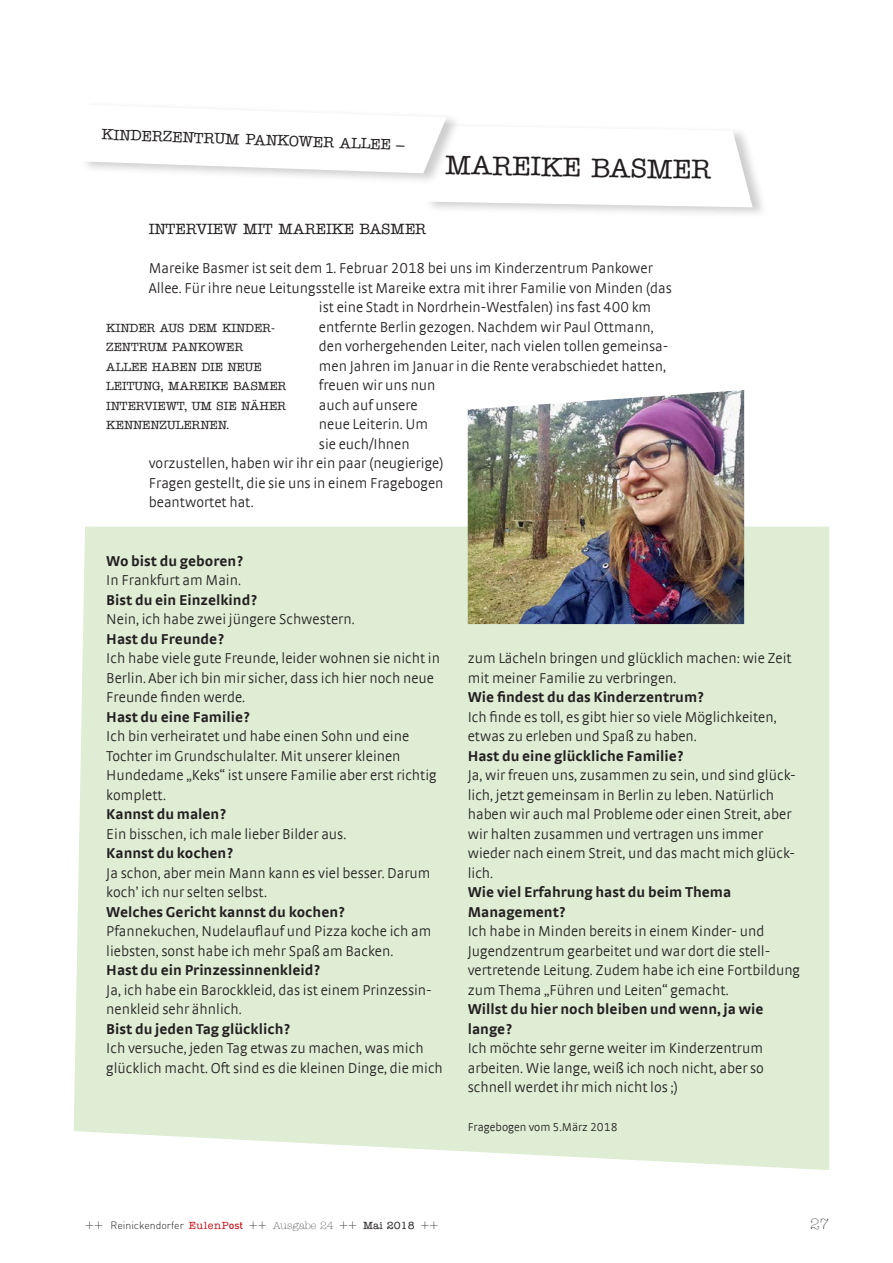
<style>
.page{position:relative;width:893px;height:1263px;background:#fff}
.page>*{position:absolute;margin:0;border:0;box-sizing:border-box;transform-origin:0 0}
.t1{font:500 27px "American Typewriter";color:#231f20}
.t2{font:300 15px/19.5px "Strada TF";color:#231f20}
.t3{font:700 15px/19.5px "Strada";color:#231f20}
.t4{font:500 15px "American Typewriter";color:#231f20}
.t5{font:300 15px "American Typewriter";color:#231f20}
.t6{font:500 12px/19.5px "American Typewriter";color:#231f20}
.t7{font:300 12px "Strada TF";color:#231f20}
.t8{font:300 10.5px "DIN";color:#231f20}
.s1{font-family:"American Typewriter";font-stretch:condensed;font-size:15px}
.s2{font-family:"American Typewriter";font-weight:500;color:#c4121a}
.s3{font-weight:500;color:#c4121a}
.s4{font-family:"American Typewriter"}
.s5{font-family:"American Typewriter";font-weight:500}
</style>
<div class="page">
<div style="left:74px;top:526px;width:755px;height:644px;background:#deedd4"></div>
<img style="left:468px;top:390px;width:276px;height:234px">
<div style="left:425px;top:121px;width:343px;height:98px;background:#231f20;opacity:.22"></div>
<svg style="left:86px;top:118px;width:667px;height:89px"></svg>
<p class="t4" style="left:102px;top:126px;width:304px;rotate:2deg">KINDERZENTRUM PANKOWER ALLEE –</p>
<h1 class="t1" style="left:446px;top:150px;width:267px;rotate:1deg">MAREIKE BASMER</h1>
<p class="t4" style="left:149px;top:221px;width:279px">INTERVIEW MIT MAREIKE BASMER</p>
<p class="t2" style="left:149px;top:258px;width:506px">Mareike Basmer ist seit dem 1. Februar 2018 bei uns im Kinderzentrum Pankower</p>
<p class="t2" style="left:149px;top:278px;width:524px">Allee. Für ihre neue Leitungsstelle ist Mareike extra mit ihrer Familie von Minden (das</p>
<p class="t2" style="left:319px;top:297px;width:334px">ist eine Stadt in Nordrhein-Westfalen) ins fast 400 km</p>
<p class="t2" style="left:319px;top:317px;width:336px">entfernte Berlin gezogen. Nachdem wir Paul Ottmann,</p>
<p class="t2" style="left:319px;top:336px;width:351px">den vorhergehenden Leiter, nach vielen tollen gemeinsa-</p>
<p class="t2" style="left:319px;top:356px;width:349px">men Jahren im Januar in die Rente verabschiedet hatten,</p>
<p class="t2" style="left:319px;top:375px;width:118px">freuen wir uns nun</p>
<p class="t2" style="left:319px;top:395px;width:100px">auch auf unsere</p>
<p class="t2" style="left:319px;top:414px;width:111px">neue Leiterin. Um</p>
<p class="t2" style="left:319px;top:434px;width:92px">sie euch/Ihnen</p>
<p class="t2" style="left:149px;top:453px;width:296px">vorzustellen, haben wir ihr ein paar (neugierige)</p>
<p class="t2" style="left:149px;top:473px;width:296px">Fragen gestellt, die sie uns in einem Fragebogen</p>
<p class="t2" style="left:149px;top:492px;width:106px">beantwortet hat.</p>
<p class="t6" style="left:106px;top:318px;width:182px">KINDER AUS DEM KINDER-<br>ZENTRUM PANKOWER<br>ALLEE HABEN DIE NEUE<br>LEITUNG, MAREIKE BASMER<br>INTERVIEWT, UM SIE NÄHER<br>KENNENZULERNEN.</p>
<p class="t3" style="left:106px;top:550px;width:138px">Wo bist du geboren?</p>
<p class="t2" style="left:106px;top:570px;width:136px">In Frankfurt am Main.</p>
<p class="t3" style="left:106px;top:589px;width:152px">Bist du ein Einzelkind?</p>
<p class="t2" style="left:106px;top:609px;width:250px">Nein, ich habe zwei jüngere Schwestern.</p>
<p class="t3" style="left:106px;top:628px;width:119px">Hast du Freunde?</p>
<p class="t2" style="left:106px;top:648px;width:335px">Ich habe viele gute Freunde, leider wohnen sie nicht in<br>Berlin. Aber ich bin mir sicher, dass ich hier noch neue<br>Freunde finden werde.</p>
<p class="t3" style="left:106px;top:706px;width:145px">Hast du eine Familie?</p>
<p class="t2" style="left:106px;top:726px;width:332px">Ich bin verheiratet und habe einen Sohn und eine Tochter im Grundschulalter. Mit unserer kleinen Hundedame „Keks“ ist unsere Familie aber erst richtig komplett.</p>
<p class="t3" style="left:106px;top:804px;width:121px">Kannst du malen?</p>
<p class="t2" style="left:106px;top:824px;width:241px">Ein bisschen, ich male lieber Bilder aus.</p>
<p class="t3" style="left:106px;top:843px;width:128px">Kannst du kochen?</p>
<p class="t2" style="left:106px;top:863px;width:326px">Ja schon, aber mein Mann kann es viel besser. Darum koch’ ich nur selten selbst.</p>
<p class="t3" style="left:106px;top:901px;width:240px">Welches Gericht kannst du kochen?</p>
<p class="t2" style="left:106px;top:921px;width:326px">Pfannekuchen, Nudelauflauf und Pizza koche ich am liebsten, sonst habe ich mehr Spaß am Backen.</p>
<p class="t3" style="left:106px;top:960px;width:215px">Hast du ein Prinzessinnenkleid?</p>
<p class="t2" style="left:106px;top:980px;width:327px">Ja, ich habe ein Barockkleid, das ist einem Prinzessin&shy;nenkleid sehr ähnlich.</p>
<p class="t3" style="left:106px;top:1018px;width:185px">Bist du jeden Tag glücklich?</p>
<p class="t2" style="left:106px;top:1038px;width:338px">Ich versuche, jeden Tag etwas zu machen, was mich glücklich macht. Oft sind es die kleinen Dinge, die mich</p>
<p class="t2" style="left:468px;top:648px;width:325px">zum Lächeln bringen und glücklich machen: wie Zeit mit meiner Familie zu verbringen.</p>
<p class="t3" style="left:468px;top:687px;width:238px">Wie findest du das Kinderzentrum?</p>
<p class="t2" style="left:468px;top:707px;width:310px">Ich finde es toll, es gibt hier so viele Möglichkeiten, etwas zu erleben und Spaß zu haben.</p>
<p class="t3" style="left:468px;top:745px;width:217px">Hast du eine glückliche Familie?</p>
<p class="t2" style="left:468px;top:765px;width:329px">Ja, wir freuen uns, zusammen zu sein, und sind glück&shy;lich, jetzt gemeinsam in Berlin zu leben. Natürlich haben wir auch mal Probleme oder einen Streit, aber wir halten zusammen und vertragen uns immer wieder nach einem Streit, und das macht mich glück&shy;lich.</p>
<p class="t3" style="left:468px;top:882px;width:265px">Wie viel Erfahrung hast du beim Thema<br>Management?</p>
<p class="t2" style="left:468px;top:921px;width:334px">Ich habe in Minden bereits in einem Kinder- und Jugendzentrum gearbeitet und war dort die stell&shy;vertretende Leitung. Zudem habe ich eine Fortbildung zum Thema „Führen und Leiten“ gemacht.</p>
<p class="t3" style="left:468px;top:999px;width:297px">Willst du hier noch bleiben und wenn, ja wie lange?</p>
<p class="t2" style="left:468px;top:1038px;width:298px;text-align:justify">Ich möchte sehr gerne weiter im Kinderzentrum arbeiten. Wie lange, weiß ich noch nicht, aber so schnell werdet ihr mich nicht los ;)</p>
<p class="t7" style="left:468px;top:1120px;width:151px">Fragebogen vom 5.März 2018</p>
<p class="t8" style="left:85px;top:1218px;width:355px"><span class="s1">++</span> Reinickendorfer <span class="s2">EulenP</span><span class="s3">ost</span> <span class="s1">++</span> <span class="s4">Ausgabe 24</span> <span class="s1">++</span> <span class="s5">Mai 2018</span> <span class="s1">++</span></p>
<p class="t5" style="left:810px;top:1215px;width:21px">27</p>
</div>
